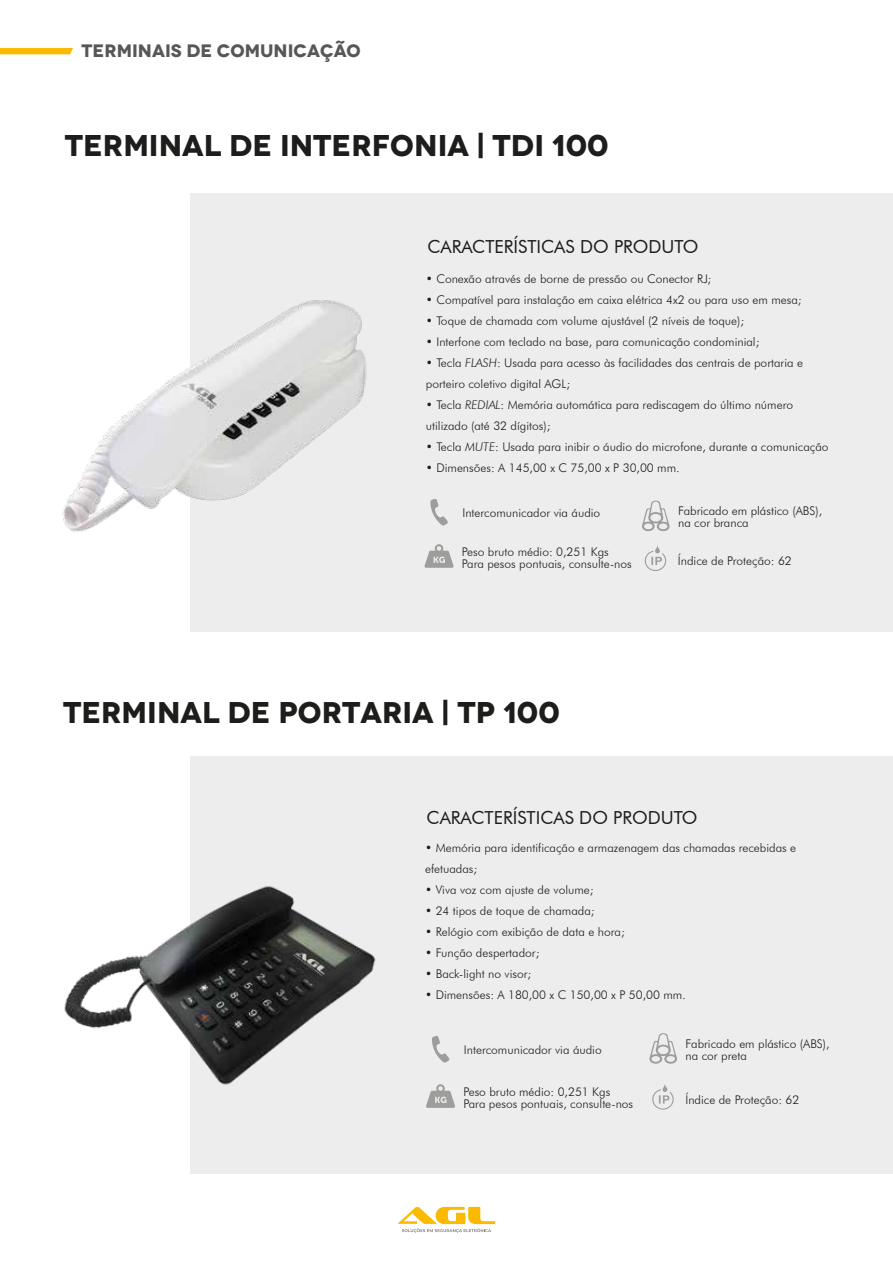
<style>
.page{position:relative;width:893px;height:1263px;background:#fff}
.page>*{position:absolute;margin:0;border:0;box-sizing:border-box;transform-origin:0 0}
.t1{font:700 expanded 30px "Novecento";color:#1d1d1b}
.t2{font:18px "Futura BT";color:#1d1d1b}
.t3{font:700 expanded 18px "Novecento";color:#575756}
.t4{font:300 12px/12px "Futura BT";color:#1d1d1b}
.s1{font-style:italic}
</style>
<div class="page">
<div style="left:190px;top:756px;width:703px;height:417px;background:#ededed"></div>
<div style="left:190px;top:194px;width:703px;height:438px;background:#ededed"></div>
<img style="left:64px;top:886px;width:312px;height:199px">
<img style="left:62px;top:300px;width:305px;height:232px">
<svg style="left:642px;top:500px;width:28px;height:31px"></svg>
<svg style="left:430px;top:499px;width:18px;height:27px"></svg>
<svg style="left:424px;top:544px;width:30px;height:24px"></svg>
<svg style="left:644px;top:545px;width:22px;height:26px"></svg>
<svg style="left:649px;top:1033px;width:28px;height:31px"></svg>
<svg style="left:432px;top:1036px;width:18px;height:27px"></svg>
<svg style="left:426px;top:1084px;width:29px;height:24px"></svg>
<svg style="left:652px;top:1084px;width:22px;height:25px"></svg>
<svg style="left:0;top:48px;width:73px;height:6px"></svg>
<svg style="left:398px;top:1207px;width:97px;height:26px"></svg>
<h2 class="t3" style="left:82px;top:40px;width:281px">TERMINAIS DE COMUNICAÇÃO</h2>
<h1 class="t1" style="left:65px;top:126px;width:545px">TERMINAL DE INTERFONIA | TDI 100</h1>
<h2 class="t2" style="left:427px;top:236px;width:272px">CARACTERÍSTICAS DO PRODUTO</h2>
<p class="t4" style="left:426px;top:272px;width:287px">• Conexão através de borne de pressão ou Conector RJ;</p>
<p class="t4" style="left:426px;top:293px;width:377px">• Compatível para instalação em caixa elétrica 4x2 ou para uso em mesa;</p>
<p class="t4" style="left:426px;top:314px;width:320px">• Toque de chamada com volume ajustável (2 níveis de toque);</p>
<p class="t4" style="left:426px;top:335px;width:335px">• Interfone com teclado na base, para comunicação condominial;</p>
<p class="t4" style="left:426px;top:352px;width:379px;line-height:21px">• Tecla <span class="s1">FLASH</span>: Usada para acesso às facilidades das centrais de portaria e porteiro coletivo digital AGL;</p>
<p class="t4" style="left:426px;top:394px;width:369px;line-height:21px">• Tecla <span class="s1">REDIAL</span>: Memória automática para rediscagem do último número utilizado (até 32 dígitos);</p>
<p class="t4" style="left:426px;top:440px;width:404px">• Tecla <span class="s1">MUTE</span>: Usada para inibir o áudio do microfone, durante a comunicação</p>
<p class="t4" style="left:426px;top:461px;width:255px">• Dimensões: A 145,00 x C 75,00 x P 30,00 mm.</p>
<p class="t4" style="left:678px;top:505px;width:146px">Fabricado em plástico (ABS), na cor branca</p>
<p class="t4" style="left:462px;top:507px;width:139px">Intercomunicador via áudio</p>
<p class="t4" style="left:462px;top:546px;width:171px">Peso bruto médio: 0,251 Kgs<br>Para pesos pontuais, consulte-nos</p>
<p class="t4" style="left:678px;top:555px;width:115px">Índice de Proteção: 62</p>
<h1 class="t1" style="left:63px;top:693px;width:498px">TERMINAL DE PORTARIA | TP 100</h1>
<h2 class="t2" style="left:427px;top:807px;width:272px">CARACTERÍSTICAS DO PRODUTO</h2>
<p class="t4" style="left:425px;top:837px;width:373px;line-height:21px">• Memória para identificação e armazenagem das chamadas recebidas e efetuadas;</p>
<p class="t4" style="left:425px;top:884px;width:170px">• Viva voz com ajuste de volume;</p>
<p class="t4" style="left:425px;top:905px;width:171px">• 24 tipos de toque de chamada;</p>
<p class="t4" style="left:425px;top:926px;width:201px">• Relógio com exibição de data e hora;</p>
<p class="t4" style="left:425px;top:947px;width:116px">• Função despertador;</p>
<p class="t4" style="left:425px;top:968px;width:108px">• Back-light no visor;</p>
<p class="t4" style="left:425px;top:989px;width:262px">• Dimensões: A 180,00 x C 150,00 x P 50,00 mm.</p>
<p class="t4" style="left:686px;top:1037px;width:146px">Fabricado em plástico (ABS), na cor preta</p>
<p class="t4" style="left:464px;top:1044px;width:139px">Intercomunicador via áudio</p>
<p class="t4" style="left:463px;top:1086px;width:171px">Peso bruto médio: 0,251 Kgs<br>Para pesos pontuais, consulte-nos</p>
<p class="t4" style="left:685px;top:1093px;width:115px">Índice de Proteção: 62</p>
</div>
